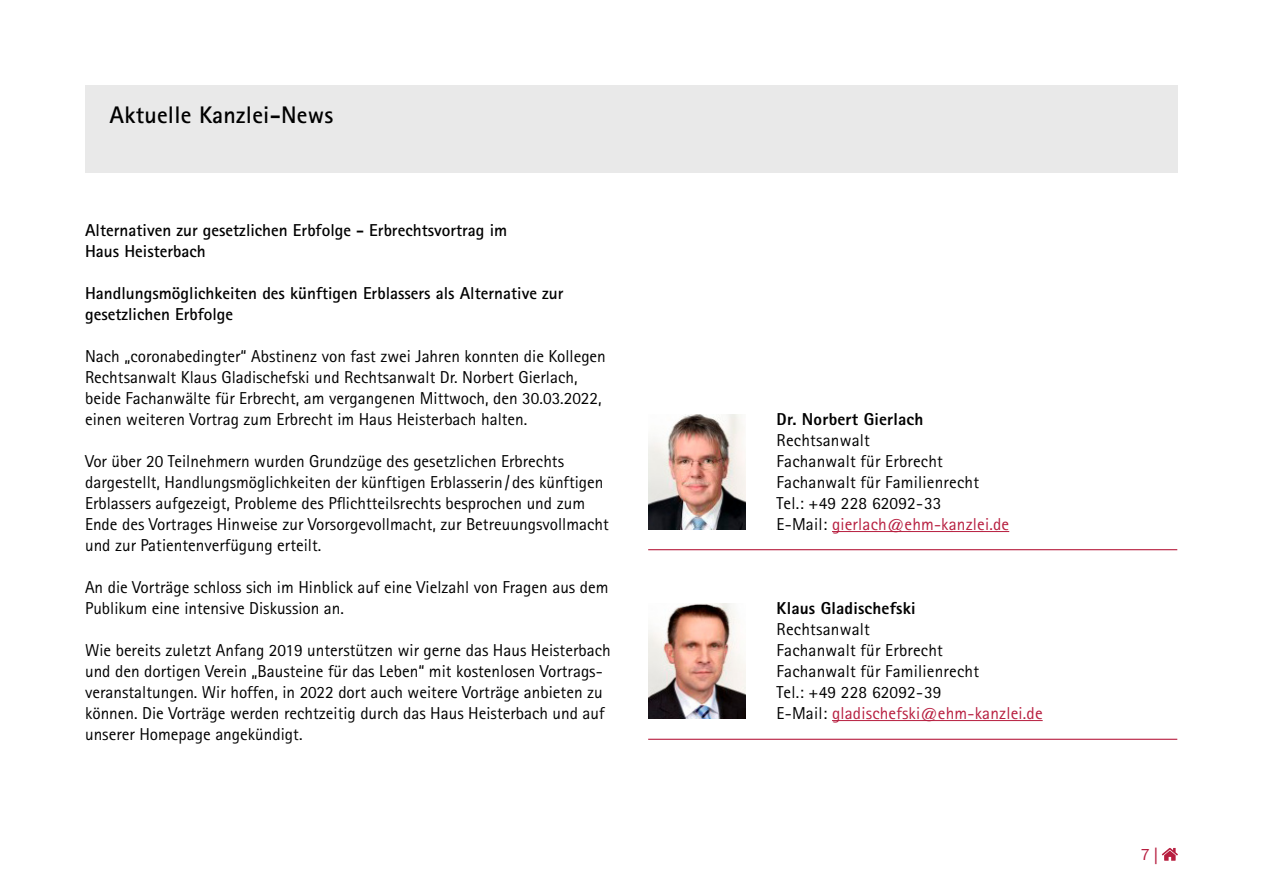
<style>
.page{position:relative;width:1263px;height:893px;background:#fff}
.page>*{position:absolute;margin:0;border:0;box-sizing:border-box;transform-origin:0 0}
.t1{font:700 24px "Rotis Sans Serif Std";letter-spacing:.01em;color:#000}
.t2{font:17.25px/21px "Rotis Sans Serif Std";color:#000}
.t3{font:700 17.25px/21px "Rotis Sans Serif Std";color:#000}
.t4{font:800 17.25px "Rotis Sans Serif Std";letter-spacing:.01em;color:#000}
.t5{font:16.5px "Franklin Gothic Itc T";color:#b71e3f}
.s1{color:#b71e3f}
.s2{font-family:"News Gothic Std"}
</style>
<div class="page">
<svg style="left:1162px;top:848px;width:16px;height:13px"></svg>
<div style="left:85px;top:85px;width:1092px;height:88px;background:#e9e9e9"></div>
<hr style="left:832px;top:531px;width:177px;height:1px;background:#b71e3f">
<img style="left:648px;top:415px;width:98px;height:115px">
<hr style="left:648px;top:549px;width:529px;height:1px;background:#b71e3f">
<hr style="left:832px;top:720px;width:211px;height:1px;background:#b71e3f">
<img style="left:648px;top:603px;width:98px;height:115px">
<hr style="left:648px;top:739px;width:529px;height:1px;background:#b71e3f">
<h1 class="t1" style="left:109px;top:99px;width:225px">Aktuelle Kanzlei-News</h1>
<p class="t3" style="left:85px;top:219px;width:424px">Alternativen zur gesetzlichen Erbfolge - Erbrechtsvortrag im<br>Haus Heisterbach</p>
<p class="t3" style="left:85px;top:282px;width:480px">Handlungsmöglichkeiten des künftigen Erblassers als Alternative zur gesetzlichen Erbfolge</p>
<p class="t2" style="left:85px;top:345px;width:522px">Nach „coronabedingter“ Abstinenz von fast zwei Jahren konnten die Kollegen Rechtsanwalt Klaus Gladischefski und Rechtsanwalt Dr. Norbert Gierlach, beide Fachanwälte für Erbrecht, am vergangenen Mittwoch, den 30.03.2022, einen weiteren Vortrag zum Erbrecht im Haus Heisterbach halten.</p>
<p class="t2" style="left:85px;top:450px;width:525px">Vor über 20 Teilnehmern wurden Grundzüge des gesetzlichen Erbrechts dargestellt, Handlungsmöglichkeiten der künftigen Erblasserin/ des künftigen Erblassers aufgezeigt, Probleme des Pflichtteilsrechts besprochen und zum Ende des Vortrages Hinweise zur Vorsorgevollmacht, zur Betreuungsvollmacht und zur Patientenverfügung erteilt.</p>
<p class="t2" style="left:85px;top:576px;width:525px">An die Vorträge schloss sich im Hinblick auf eine Vielzahl von Fragen aus dem<br>Publikum eine intensive Diskussion an.</p>
<p class="t2" style="left:85px;top:639px;width:527px">Wie bereits zuletzt Anfang 2019 unterstützen wir gerne das Haus Heisterbach und den dortigen Verein „Bausteine für das Leben“ mit kostenlosen Vortrags&shy;veranstaltungen. Wir hoffen, in 2022 dort auch weitere Vorträge anbieten zu können. Die Vorträge werden rechtzeitig durch das Haus Heisterbach und auf unserer Homepage angekündigt.</p>
<p class="t4" style="left:777px;top:408px;width:148px">Dr. Norbert Gierlach</p>
<p class="t2" style="left:777px;top:429px;width:234px">Rechtsanwalt<br>Fachanwalt für Erbrecht<br>Fachanwalt für Familienrecht<br>Tel.: +49 228 62092-33<br>E-Mail: <span class="s1">gierlach@ehm-kanzlei.de</span></p>
<p class="t4" style="left:777px;top:597px;width:141px">Klaus Gladischefski</p>
<p class="t2" style="left:777px;top:618px;width:268px">Rechtsanwalt<br>Fachanwalt für Erbrecht<br>Fachanwalt für Familienrecht<br>Tel.: +49 228 62092-39<br>E-Mail: <span class="s1">gladischefski@ehm-kanzlei.de</span></p>
<p class="t5" style="left:1140px;top:845px;width:19px">7 <span class="s2">|</span></p>
</div>
